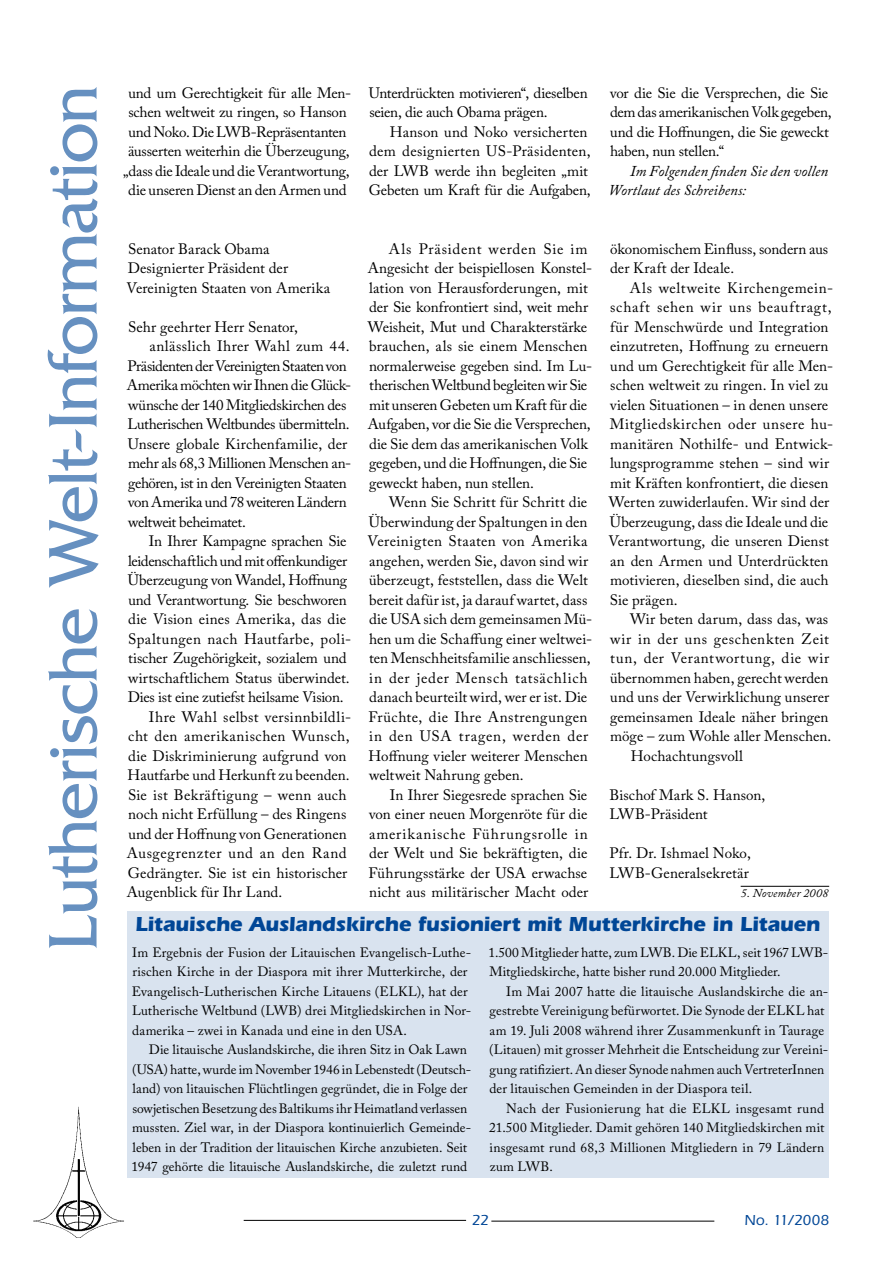
<style>
.page{position:relative;width:893px;height:1263px;background:#fff}
.page>*{position:absolute;margin:0;border:0;box-sizing:border-box;transform-origin:0 0}
.t1{font:72px "Friz Quadrata";letter-spacing:-.02em;color:#6690c0}
.t2{font:700 21px "Itc Eras";letter-spacing:-.01em;color:#004696}
.t3{font:15px/19.5px "Adobe Caslon Pro";color:#000}
.t4{font:15px "Adobe Caslon Pro";letter-spacing:-.025em;color:#000}
.t5{font:15px "Adobe Caslon Pro";letter-spacing:-.03em;color:#000}
.t6{font:15px/19.5px "Adobe Caslon Pro";letter-spacing:-.02em;color:#000}
.t7{font:15px "Adobe Caslon Pro";letter-spacing:.03em;color:#000}
.t8{font:15px "Adobe Caslon Pro";letter-spacing:.035em;color:#000}
.t9{font:italic 15px/19.5px "Adobe Caslon Pro";letter-spacing:.005em;color:#000}
.t10{font:15px "Adobe Caslon Pro";letter-spacing:-.035em;color:#000}
.t11{font:15px "Adobe Caslon Pro";letter-spacing:.02em;color:#000}
.t12{font:15px "Adobe Caslon Pro";letter-spacing:.05em;color:#000}
.t13{font:15px "Adobe Caslon Pro";letter-spacing:.045em;color:#000}
.t14{font:15px "Adobe Caslon Pro";letter-spacing:.04em;color:#000}
.t15{font:500 15px "Itc Eras";letter-spacing:.005em;color:#004696}
.t16{font:13.5px/19.5px "Adobe Caslon Pro";letter-spacing:.005em;color:#000}
.t17{font:italic 12px "Adobe Caslon Pro";letter-spacing:.015em;color:#000}
</style>
<div class="page">
<hr style="left:491px;top:1221px;width:223px;height:1px;background:#000">
<hr style="left:244px;top:1220px;width:222px;height:1px;background:#000">
<img style="left:33px;top:1096px;width:95px;height:142px">
<hr style="left:741px;top:886px;width:88px;height:1px;background:#000">
<div style="left:128px;top:911px;width:701px;height:267px;background:#d9e3ef"></div>
<h1 class="t1" style="left:33px;top:951px;width:868px;rotate:-90deg">Lutherische Welt-Information</h1>
<p class="t3" style="left:123px;top:83px;width:229px;text-align:center">und um Gerechtigkeit für alle Men&shy;schen weltweit zu ringen, so Hanson und Noko. Die LWB-Repräsentanten äusserten weiterhin die Überzeugung, „dass die Ideale und die Verantwortung, die unseren Dienst an den Armen und</p>
<p class="t6" style="left:369px;top:83px;width:220px">Unterdrückten motivieren“, dieselben seien, die auch Obama prägen.</p>
<p class="t3" style="left:610px;top:83px;width:223px">vor die Sie die Versprechen, die Sie dem das amerikanischen Volk gegeben, und die Hoffnungen, die Sie geweckt haben, nun stellen.“</p>
<p class="t9" style="left:608px;top:161px;width:221px;text-indent:22px">Im Folgenden finden Sie den vollen<br>Wortlaut des Schreibens:</p>
<p class="t3" style="left:369px;top:122px;width:223px;text-indent:21px">Hanson und Noko versicherten dem designierten US-Präsidenten, der LWB werde ihn begleiten „mit<br>Gebeten um Kraft für die Aufgaben,</p>
<p class="t3" style="left:368px;top:239px;width:226px;text-indent:21px">Als Präsident werden Sie im Angesicht der beispiellosen Konstel&shy;lation von Herausforderungen, mit der Sie konfrontiert sind, weit mehr Weisheit, Mut und Charakterstärke brauchen, als sie einem Menschen normalerweise gegeben sind. Im Lu&shy;therischen Weltbund begleiten wir Sie mit unseren Gebeten um Kraft für die Aufgaben, vor die Sie die Versprechen, die Sie dem das amerikanischen Volk gegeben, und die Hoffnungen, die Sie geweckt haben, nun stellen.</p>
<p class="t3" style="left:367px;top:492px;width:226px;text-indent:22px">Wenn Sie Schritt für Schritt die Überwindung der Spaltungen in den Vereinigten Staaten von Amerika angehen, werden Sie, davon sind wir überzeugt, feststellen, dass die Welt bereit dafür ist, ja darauf wartet, dass die USA sich dem gemeinsamen Mü&shy;hen um die Schaffung einer weltwei&shy;ten Menschheitsfamilie anschliessen, in der jeder Mensch tatsächlich danach beurteilt wird, wer er ist. Die Früchte, die Ihre Anstrengungen in den USA tragen, werden der Hoffnung vieler weiterer Menschen weltweit Nahrung geben.</p>
<p class="t3" style="left:369px;top:785px;width:221px;text-align:justify;text-indent:21px">In Ihrer Siegesrede sprachen Sie von einer neuen Morgenröte für die amerikanische Führungsrolle in der Welt und Sie bekräftigten, die Führungsstärke der USA erwachse nicht aus militärischer Macht oder</p>
<p class="t3" style="left:127px;top:239px;width:205px">Senator Barack Obama<br>Designierter Präsident der<br>Vereinigten Staaten von Amerika</p>
<p class="t3" style="left:128px;top:317px;width:172px">Sehr geehrter Herr Senator,</p>
<p class="t8" style="left:149px;top:337px;width:202px">anlässlich Ihrer Wahl zum 44.</p>
<p class="t10" style="left:128px;top:357px;width:221px">Präsidenten der Vereinigten Staaten von</p>
<p class="t4" style="left:127px;top:376px;width:226px">Amerika möchten wir Ihnen die Glück-</p>
<p class="t4" style="left:128px;top:396px;width:220px">wünsche der 140 Mitgliedskirchen des</p>
<p class="t4" style="left:128px;top:415px;width:224px">Lutherischen Weltbundes übermitteln.</p>
<p class="t3" style="left:128px;top:434px;width:221px">Unsere globale Kirchenfamilie, der</p>
<p class="t4" style="left:128px;top:454px;width:224px">mehr als 68,3 Millionen Menschen an-</p>
<p class="t5" style="left:128px;top:474px;width:220px">gehören, ist in den Vereinigten Staaten</p>
<p class="t5" style="left:128px;top:493px;width:220px">von Amerika und 78 weiteren Ländern</p>
<p class="t5" style="left:128px;top:513px;width:119px">weltweit beheimatet.</p>
<p class="t3" style="left:149px;top:531px;width:199px">In Ihrer Kampagne sprachen Sie</p>
<p class="t4" style="left:128px;top:552px;width:221px">leidenschaftlich und mit offenkundiger</p>
<p class="t3" style="left:128px;top:570px;width:221px">Überzeugung von Wandel, Hoffnung</p>
<p class="t3" style="left:128px;top:590px;width:220px">und Verantwortung. Sie beschworen</p>
<p class="t3" style="left:128px;top:609px;width:220px">die Vision eines Amerika, das die</p>
<p class="t7" style="left:128px;top:630px;width:225px">Spaltungen nach Hautfarbe, poli-</p>
<p class="t3" style="left:128px;top:648px;width:220px">tischer Zugehörigkeit, sozialem und</p>
<p class="t3" style="left:128px;top:668px;width:223px">wirtschaftlichem Status überwindet.</p>
<p class="t3" style="left:128px;top:687px;width:217px">Dies ist eine zutiefst heilsame Vision.</p>
<p class="t7" style="left:149px;top:708px;width:204px">Ihre Wahl selbst versinnbildli-</p>
<p class="t8" style="left:128px;top:727px;width:223px">cht den amerikanischen Wunsch,</p>
<p class="t3" style="left:128px;top:746px;width:220px">die Diskriminierung aufgrund von</p>
<p class="t3" style="left:128px;top:765px;width:223px">Hautfarbe und Herkunft zu beenden.</p>
<p class="t11" style="left:128px;top:786px;width:220px">Sie ist Bekräftigung – wenn auch</p>
<p class="t3" style="left:128px;top:804px;width:220px">noch nicht Erfüllung – des Ringens</p>
<p class="t3" style="left:128px;top:824px;width:220px">und der Hoffnung von Generationen</p>
<p class="t14" style="left:127px;top:844px;width:221px">Ausgegrenzter und an den Rand</p>
<p class="t3" style="left:128px;top:863px;width:221px">Gedrängter. Sie ist ein historischer</p>
<p class="t3" style="left:127px;top:882px;width:157px">Augenblick für Ihr Land.</p>
<p class="t3" style="left:610px;top:239px;width:220px">ökonomischem Einfluss, sondern aus der Kraft der Ideale.</p>
<p class="t3" style="left:608px;top:278px;width:226px;text-indent:21px">Als weltweite Kirchengemein&shy;schaft sehen wir uns beauftragt, für Menschwürde und Integration einzutreten, Hoffnung zu erneuern und um Gerechtigkeit für alle Men&shy;schen weltweit zu ringen. In viel zu vielen Situationen – in denen unsere Mitgliedskirchen oder unsere hu&shy;manitären Nothilfe- und Entwick&shy;lungsprogramme stehen – sind wir mit Kräften konfrontiert, die diesen Werten zuwiderlaufen. Wir sind der Überzeugung, dass die Ideale und die Verantwortung, die unseren Dienst an den Armen und Unterdrückten motivieren, dieselben sind, die auch Sie prägen.</p>
<p class="t3" style="left:630px;top:609px;width:200px">Wir beten darum, dass das, was</p>
<p class="t13" style="left:610px;top:630px;width:220px">wir in der uns geschenkten Zeit</p>
<p class="t12" style="left:610px;top:649px;width:221px">tun, der Verantwortung, die wir</p>
<p class="t3" style="left:610px;top:668px;width:220px">übernommen haben, gerecht werden</p>
<p class="t3" style="left:610px;top:687px;width:221px">und uns der Verwirklichung unserer</p>
<p class="t3" style="left:610px;top:707px;width:220px">gemeinsamen Ideale näher bringen</p>
<p class="t3" style="left:610px;top:726px;width:223px">möge – zum Wohle aller Menschen.</p>
<p class="t3" style="left:631px;top:746px;width:114px">Hochachtungsvoll</p>
<p class="t3" style="left:609px;top:785px;width:157px">Bischof Mark S. Hanson,<br>LWB-Präsident</p>
<p class="t3" style="left:609px;top:843px;width:143px">Pfr. Dr. Ishmael Noko,<br>LWB-Generalsekretär</p>
<p class="t17" style="left:741px;top:886px;width:89px">5. November 2008</p>
<h2 class="t2" style="left:135px;top:912px;width:686px">Litauische Auslandskirche fusioniert mit Mutterkirche in Litauen</h2>
<p class="t16" style="left:489px;top:942px;width:341px">1.500 Mitglieder hatte, zum LWB. Die ELKL, seit 1967 LWB-<br>Mitgliedskirche, hatte bisher rund 20.000 Mitglieder.</p>
<p class="t16" style="left:489px;top:981px;width:341px;text-indent:17px">Im Mai 2007 hatte die litauische Auslandskirche die an&shy;gestrebte Vereinigung befürwortet. Die Synode der ELKL hat am 19. Juli 2008 während ihrer Zusammenkunft in Taurage (Litauen) mit grosser Mehrheit die Entscheidung zur Vereini&shy;gung ratifiziert. An dieser Synode nahmen auch VertreterInnen der litauischen Gemeinden in der Diaspora teil.</p>
<p class="t16" style="left:489px;top:1098px;width:337px;text-align:justify;text-indent:17px">Nach der Fusionierung hat die ELKL insgesamt rund 21.500 Mitglieder. Damit gehören 140 Mitgliedskirchen mit insgesamt rund 68,3 Millionen Mitgliedern in 79 Ländern zum LWB.</p>
<p class="t16" style="left:132px;top:942px;width:341px">Im Ergebnis der Fusion der Litauischen Evangelisch-Luthe&shy;rischen Kirche in der Diaspora mit ihrer Mutterkirche, der Evangelisch-Lutherischen Kirche Litauens (ELKL), hat der Lutherische Weltbund (LWB) drei Mitgliedskirchen in Nor&shy;damerika – zwei in Kanada und eine in den USA.</p>
<p class="t16" style="left:131px;top:1040px;width:341px;text-indent:18px">Die litauische Auslandskirche, die ihren Sitz in Oak Lawn (USA) hatte, wurde im November 1946 in Lebenstedt (Deutsch&shy;land) von litauischen Flüchtlingen gegründet, die in Folge der sowjetischen Besetzung des Baltikums ihr Heimatland verlassen mussten. Ziel war, in der Diaspora kontinuierlich Gemeinde&shy;leben in der Tradition der litauischen Kirche anzubieten. Seit 1947 gehörte die litauische Auslandskirche, die zuletzt rund</p>
<p class="t15" style="left:472px;top:1212px;width:9px">22</p>
<p class="t15" style="left:745px;top:1212px;width:86px">No. 11/2008</p>
</div>
